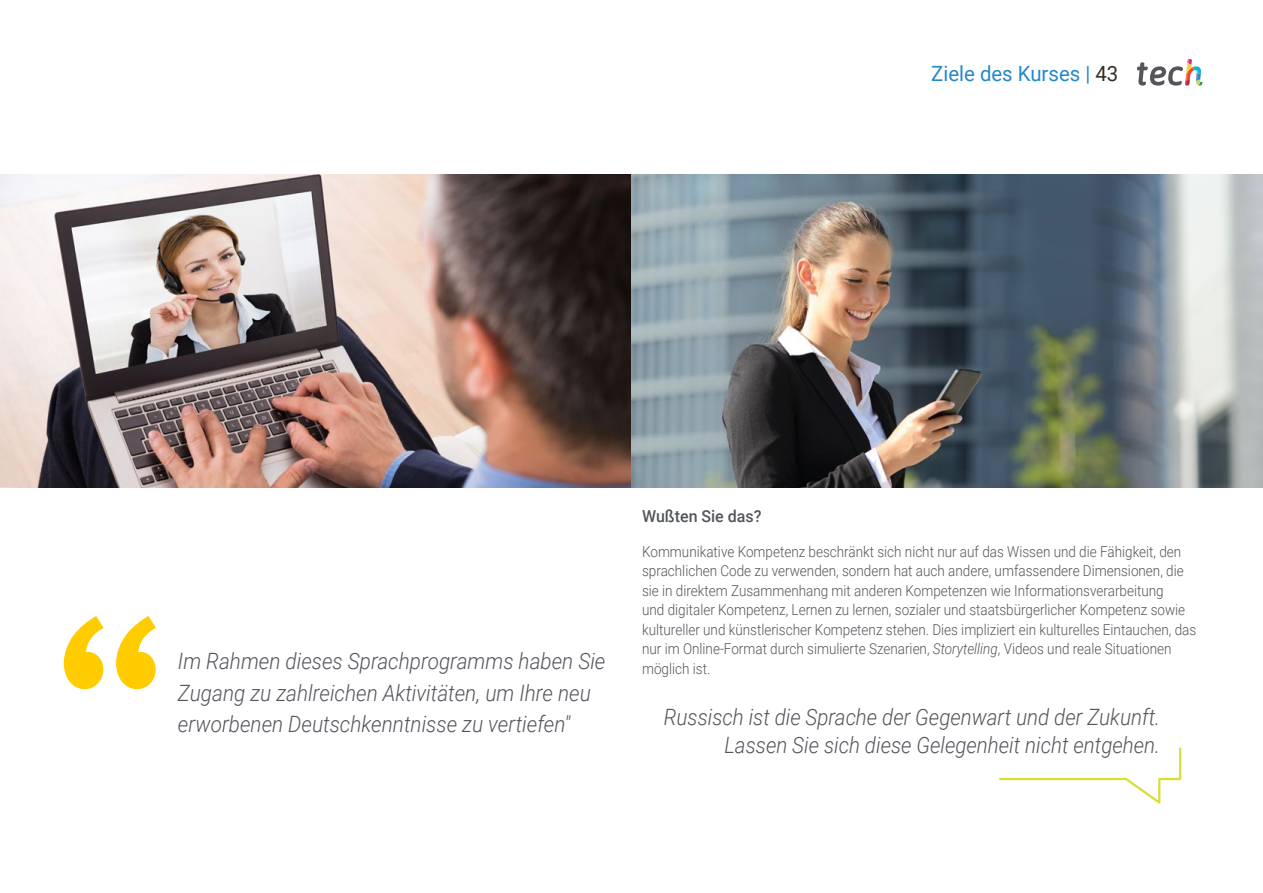
<style>
.page{position:relative;width:1263px;height:893px;background:#fff}
.page>*{position:absolute;margin:0;border:0;box-sizing:border-box;transform-origin:0 0}
.t1{font:italic 300 22.5px/31.5px "Roboto";color:#52555b;scale:.92 1}
.t2{font:italic 300 22.5px/28.5px "Roboto";color:#52555b;text-align:right;scale:.91 1}
.t3{font:21px "Roboto";color:#2488c9}
.t4{font:500 16.5px "Roboto";color:#52555b}
.t5{font:300 15px/19.5px "Roboto";color:#52555b;scale:.9 1}
.s1{color:#312e20}
.s2{font-style:italic}
</style>
<div class="page">
<svg style="left:1137px;top:59px;width:65px;height:27px"></svg>
<svg style="left:64px;top:616px;width:92px;height:73px"></svg>
<svg style="left:999px;top:747px;width:183px;height:57px"></svg>
<img style="left:0;top:174px;width:1263px;height:313px">
<h2 class="t3" style="left:931px;top:59px;width:189px">Ziele des Kurses | <span class="s1">43</span></h2>
<h1 class="t1" style="left:178px;top:645px;width:466px">Im Rahmen dieses Sprachprogramms haben Sie<br>Zugang zu zahlreichen Aktivitäten, um Ihre neu erworbenen Deutschkenntnisse zu vertiefen"</h1>
<p class="t4" style="left:642px;top:505px;width:121px">Wußten Sie das?</p>
<p class="t5" style="left:642px;top:541px;width:617px">Kommunikative Kompetenz beschränkt sich nicht nur auf das Wissen und die Fähigkeit, den sprachlichen Code zu verwenden, sondern hat auch andere, umfassendere Dimensionen, die sie in direktem Zusammenhang mit anderen Kompetenzen wie Informationsverarbeitung<br>und digitaler Kompetenz, Lernen zu lernen, sozialer und staatsbürgerlicher Kompetenz sowie kultureller und künstlerischer Kompetenz stehen. Dies impliziert ein kulturelles Eintauchen, das nur im Online-Format durch simulierte Szenarien, <span class="s2">Storytelling</span>, Videos und reale Situationen möglich ist.</p>
<h1 class="t2" style="left:664px;top:702px;width:547px">Russisch ist die Sprache der Gegenwart und der Zukunft.<br>Lassen Sie sich diese Gelegenheit nicht entgehen.</h1>
</div>
